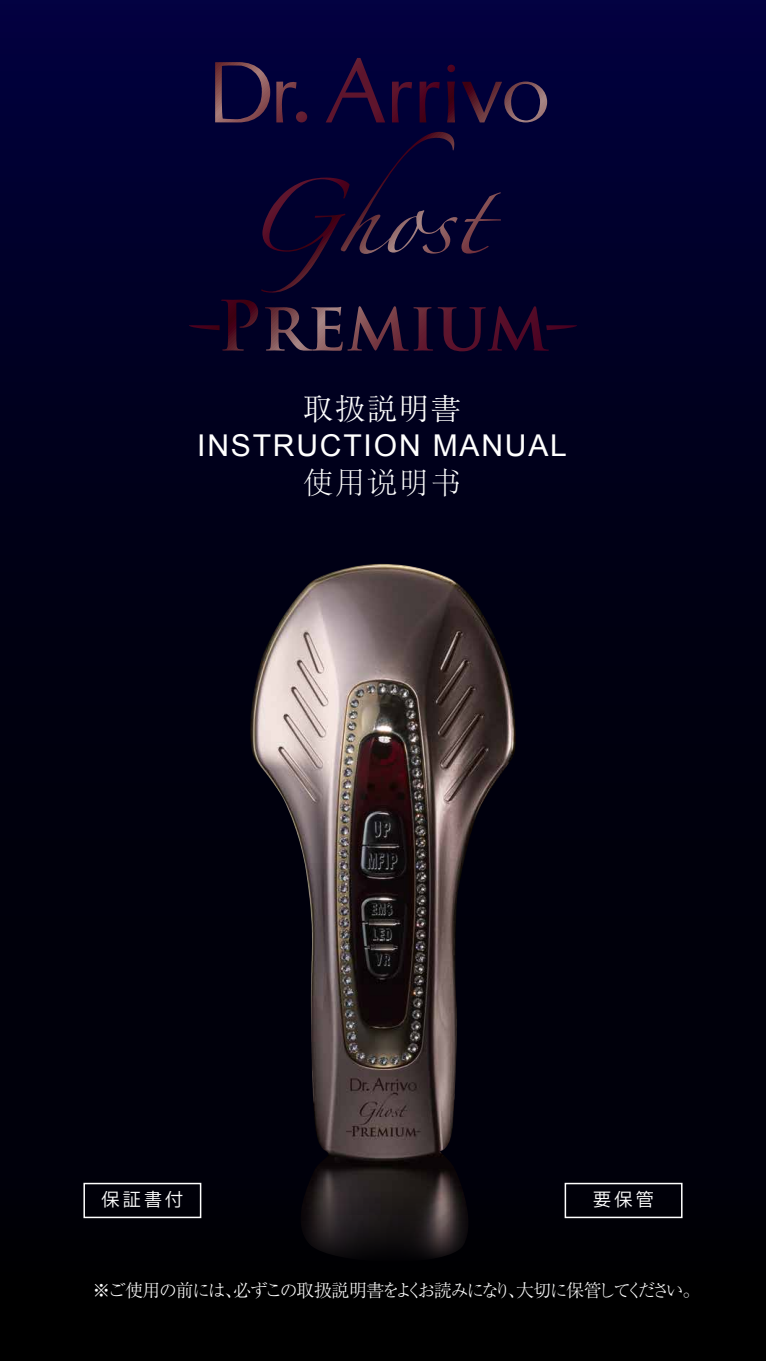
<style>
.page{position:relative;width:766px;height:1361px;background:#fff}
.page>*{position:absolute;margin:0;border:0;box-sizing:border-box;transform-origin:0 0}
.t1{font:30px "Arial";letter-spacing:.06em;color:#fff}
.t2{font:300 30px "Ryumin Pr 5";letter-spacing:.06em;color:#fff}
.t3{font:300 30px "Adobe Song Std";letter-spacing:.06em;color:#fff}
.t4{font:18px "Koz Go Pro";letter-spacing:.18em;color:#fff}
.t5{font:300 17.7px "Ryumin Pr 5";letter-spacing:-.085em;color:#fff}
</style>
<div class="page">
<div style="left:0;top:0;width:765px;height:1361px;background:linear-gradient(to bottom,#020134,#000)"></div>
<svg style="left:215px;top:58px;width:332px;height:196px"></svg>
<img style="left:244px;top:564px;width:273px;height:699px">
<div style="left:564px;top:1182px;width:118px;height:36px;border:2px solid #fff"></div>
<div style="left:83px;top:1182px;width:118px;height:36px;border:2px solid #fff"></div>
<h1 class="t2" style="left:303px;top:385px;width:159px">取扱説明書</h1>
<h1 class="t1" style="left:197px;top:426px;width:371px">INSTRUCTION MANUAL</h1>
<h1 class="t3" style="left:303px;top:466px;width:159px">使用说明书</h1>
<p class="t4" style="left:101px;top:1188px;width:83px">保証書付</p>
<p class="t4" style="left:593px;top:1188px;width:62px">要保管</p>
<p class="t5" style="left:92px;top:1276px;width:609px">※ご使用の前には、必ずこの取扱説明書をよくお読みになり、大切に保管してください。</p>
</div>
